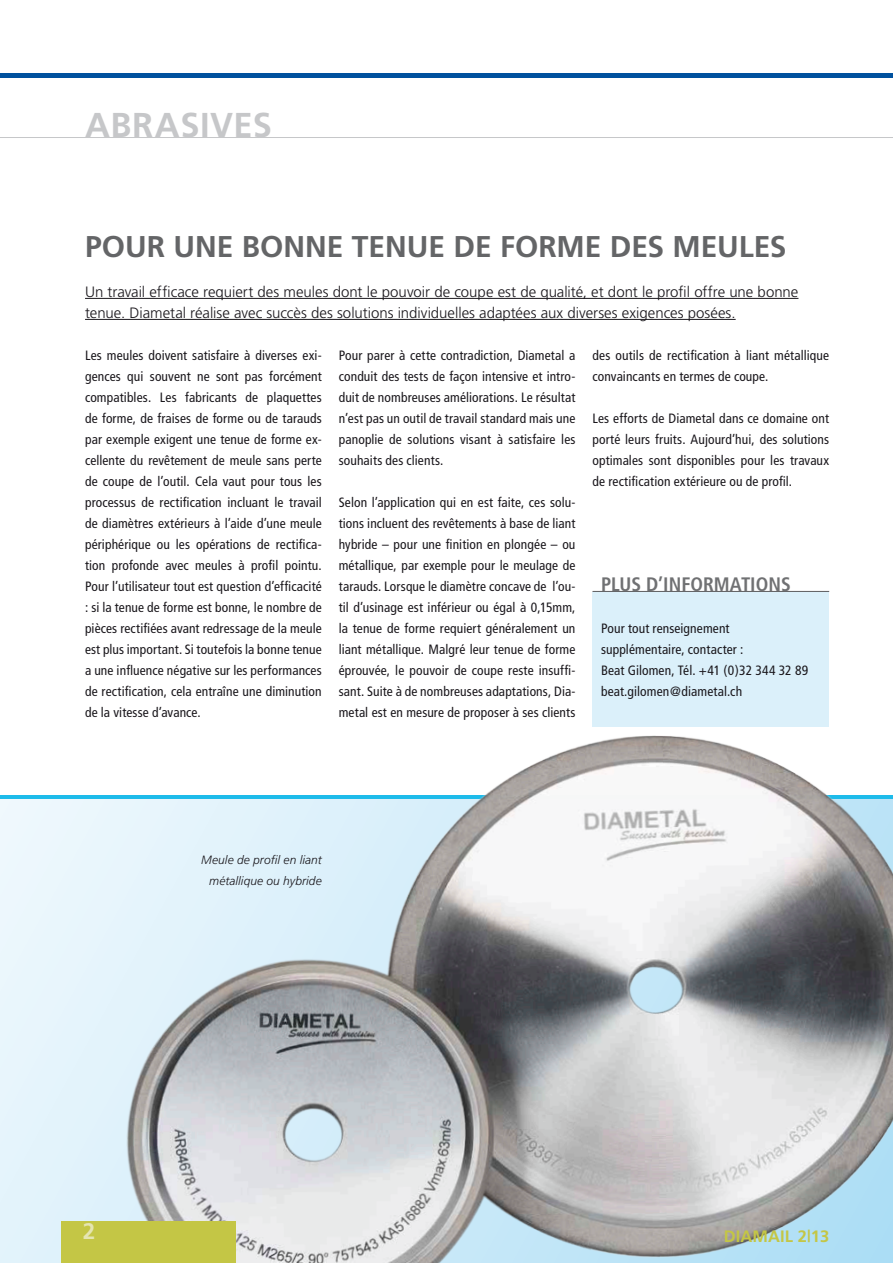
<style>
.page{position:relative;width:893px;height:1263px;background:#fff}
.page>*{position:absolute;margin:0;border:0;box-sizing:border-box;transform-origin:0 0}
.t1{font:700 34.5px "Frutiger";letter-spacing:.015em;color:#c6c7c9}
.t2{font:700 30px "Frutiger";color:#646567}
.t3{font:700 22.5px "Frutiger";color:#e5e5b2}
.t4{font:700 condensed 19.5px "Frutiger";color:#707173}
.t5{font:700 16.5px "Frutiger";letter-spacing:.005em;color:#c4c645}
.t6{font:300 15px/21px "Frutiger";color:#1a171c}
.t7{font:condensed 13.5px/21px "Frutiger";letter-spacing:.01em;color:#1a171c;text-align:justify}
.t8{font:italic 300 12px/21px "Frutiger";letter-spacing:.005em;color:#1a171c;text-align:right}
</style>
<div class="page">
<hr style="left:0;top:74px;width:893px;height:4px;background:#00519e">
<hr style="left:0;top:795px;width:893px;height:4px;background:#1dbbea">
<div style="left:0;top:799px;width:893px;height:464px;background:#e8f5fc"></div>
<img style="left:75px;top:726px;width:818px;height:537px">
<hr style="left:0;top:137px;width:893px;height:1px;background:#c6c7c9">
<div style="left:592px;top:592px;width:237px;height:134px;background:#dbf0fa"></div>
<div style="left:62px;top:1222px;width:174px;height:41px;background:#c4c645"></div>
<hr style="left:85px;top:298px;width:713px;height:1px;background:#1a171c">
<hr style="left:85px;top:319px;width:651px;height:1px;background:#1a171c">
<hr style="left:592px;top:591px;width:237px;height:1px;background:#646567">
<h1 class="t1" style="left:85px;top:105px;width:188px">ABRASIVES</h1>
<h2 class="t2" style="left:85px;top:229px;width:703px">POUR UNE BONNE TENUE DE FORME DES MEULES</h2>
<p class="t6" style="left:85px;top:281px;width:715px">Un travail efficace requiert des meules dont le pouvoir de coupe est de qualité, et dont le profil offre une bonne tenue. Diametal réalise avec succès des solutions individuelles adaptées aux diverses exigences posées.</p>
<p class="t7" style="left:85px;top:345px;width:238px">Les meules doivent satisfaire à diverses exi&shy;gences qui souvent ne sont pas forcément compatibles. Les fabricants de plaquettes de forme, de fraises de forme ou de tarauds par exemple exigent une tenue de forme ex&shy;cellente du revêtement de meule sans perte de coupe de l’outil. Cela vaut pour tous les processus de rectification incluant le travail de diamètres extérieurs à l’aide d’une meule périphérique ou les opérations de rectifica&shy;tion profonde avec meules à profil pointu.<br>Pour l’utilisateur tout est question d’efficacité : si la tenue de forme est bonne, le nombre de pièces rectifiées avant redressage de la meule est plus important. Si toutefois la bonne tenue a une influence négative sur les performances de rectification, cela entraîne une diminution de la vitesse d’avance.</p>
<p class="t7" style="left:339px;top:345px;width:238px">Pour parer à cette contradiction, Diametal a conduit des tests de façon intensive et intro&shy;duit de nombreuses améliorations. Le résultat n’est pas un outil de travail standard mais une panoplie de solutions visant à satisfaire les souhaits des clients.</p>
<p class="t7" style="left:592px;top:345px;width:238px">des outils de rectification à liant métallique convaincants en termes de coupe.</p>
<p class="t7" style="left:592px;top:408px;width:238px">Les efforts de Diametal dans ce domaine ont porté leurs fruits. Aujourd’hui, des solutions optimales sont disponibles pour les travaux de rectification extérieure ou de profil.</p>
<p class="t7" style="left:339px;top:492px;width:238px">Selon l’application qui en est faite, ces solu&shy;tions incluent des revêtements à base de liant hybride – pour une finition en plongée – ou métallique, par exemple pour le meulage de tarauds. Lorsque le diamètre concave de l’ou&shy;til d’usinage est inférieur ou égal à 0,15mm, la tenue de forme requiert généralement un liant métallique. Malgré leur tenue de forme éprouvée, le pouvoir de coupe reste insuffi&shy;sant. Suite à de nombreuses adaptations, Dia&shy;metal est en mesure de proposer à ses clients</p>
<h3 class="t4" style="left:601px;top:573px;width:191px">PLUS D’INFORMATIONS</h3>
<p class="t7" style="left:601px;top:618px;width:209px;text-align:left">Pour tout renseignement supplémentaire, contacter :<br>Beat Gilomen, Tél. +41 (0)32 344 32 89 beat.gilomen@diametal.ch</p>
<p class="t8" style="left:201px;top:849px;width:122px">Meule de profil en liant métallique ou hybride</p>
<h3 class="t3" style="left:83px;top:1218px;width:14px">2</h3>
<p class="t5" style="left:724px;top:1226px;width:107px">DIAMAIL 2|13</p>
</div>
